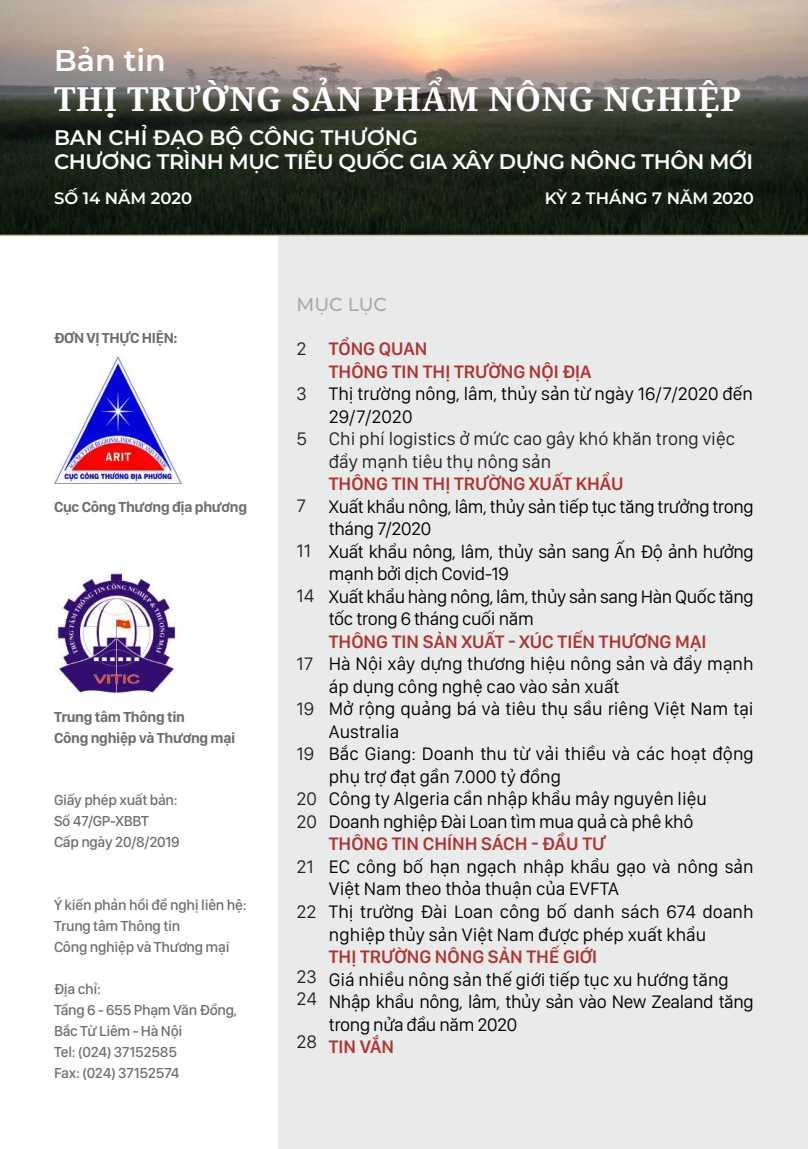
<style>
.page{position:relative;width:808px;height:1149px;background:#fff}
.page>*{position:absolute;margin:0;border:0;box-sizing:border-box;transform-origin:0 0}
.t1{font:700 33px "Noto Serif";letter-spacing:.02em;color:#fff}
.t2{font:600 30px "Montserrat";color:#fff}
.t3{font:600 21px/24px "Montserrat";letter-spacing:-.02em;color:#fff}
.t4{font:18.75px/22.5px "San Francisco Display";color:#000}
.t5{font:18.75px/22.5px "San Francisco Display";letter-spacing:-.02em;color:#000}
.t6{font:600 18.75px/22.5px "San Francisco Display";color:#b03334}
.t7{font:18.75px/22.5px "San Francisco Display";color:#231f20}
.t8{font:500 18.75px "Montserrat";color:#a8a9ad}
.t9{font:600 16.5px "Montserrat";color:#fff}
.t10{font:500 15px/21px "San Francisco Display";letter-spacing:-.02em;color:#6c6d70}
.t11{font:700 15px/21px "San Francisco Display";letter-spacing:-.02em;color:#6c6d70}
</style>
<div class="page">
<div style="left:278px;top:236px;width:530px;height:912px;background:#e9eaea"></div>
<svg style="left:0;top:0;width:808px;height:236px;background:#635f50"></svg>
<img style="left:54px;top:570px;width:127px;height:127px">
<img style="left:54px;top:356px;width:128px;height:127px">
<h2 class="t2" style="left:54px;top:39px;width:113px">Bản tin</h2>
<h1 class="t1" style="left:54px;top:76px;width:689px">THỊ TRƯỜNG SẢN PHẨM NÔNG NGHIỆP</h1>
<p class="t3" style="left:54px;top:124px;width:701px">BAN CHỈ ĐẠO BỘ CÔNG THƯƠNG<br>CHƯƠNG TRÌNH MỤC TIÊU QUỐC GIA XÂY DỰNG NÔNG THÔN MỚI</p>
<p class="t9" style="left:54px;top:186px;width:140px">SỐ 14 NĂM 2020</p>
<p class="t9" style="left:545px;top:186px;width:210px">KỲ 2 THÁNG 7 NĂM 2020</p>
<p class="t11" style="left:54px;top:327px;width:125px">ĐƠN VỊ THỰC HIỆN:</p>
<p class="t11" style="left:54px;top:495px;width:195px">Cục Công Thương địa phương</p>
<p class="t11" style="left:54px;top:705px;width:183px">Trung tâm Thông tin<br>Công nghiệp và Thương mại</p>
<p class="t10" style="left:54px;top:788px;width:127px">Giấy phép xuất bản:<br>Số 47/GP-XBBT<br>Cấp ngày 20/8/2019</p>
<p class="t10" style="left:54px;top:893px;width:194px">Ý kiến phản hồi đề nghị liên hệ:<br>Trung tâm Thông tin<br>Công nghiệp và Thương mại</p>
<p class="t10" style="left:54px;top:977px;width:185px">Địa chỉ:<br>Tầng 6 - 655 Phạm Văn Đồng,<br>Bắc Từ Liêm - Hà Nội<br>Tel: (024) 37152585<br>Fax: (024) 37152574</p>
<p class="t8" style="left:297px;top:291px;width:92px">MỤC LỤC</p>
<p class="t7" style="left:297px;top:336px;width:12px">2</p>
<p class="t7" style="left:297px;top:381px;width:12px">3</p>
<p class="t7" style="left:297px;top:426px;width:12px">5</p>
<p class="t7" style="left:297px;top:494px;width:11px">7</p>
<p class="t7" style="left:297px;top:539px;width:16px">11</p>
<p class="t7" style="left:297px;top:584px;width:19px">14</p>
<p class="t7" style="left:297px;top:651px;width:19px">17</p>
<p class="t7" style="left:297px;top:696px;width:19px">19</p>
<p class="t7" style="left:297px;top:741px;width:19px">19</p>
<p class="t7" style="left:297px;top:786px;width:22px">20<br>20</p>
<p class="t7" style="left:297px;top:854px;width:19px">21</p>
<p class="t7" style="left:297px;top:899px;width:22px">22</p>
<p class="t7" style="left:297px;top:964px;width:22px;line-height:21.8px">23<br>24</p>
<p class="t7" style="left:297px;top:1029px;width:22px">28</p>
<p class="t6" style="left:329px;top:337px;width:264px">TỔNG QUAN<br>THÔNG TIN THỊ TRƯỜNG NỘI ĐỊA</p>
<p class="t4" style="left:329px;top:382px;width:426px">Thị trường nông, lâm, thủy sản từ ngày 16/7/2020 đến<br>29/7/2020</p>
<p class="t7" style="left:329px;top:427px;width:408px">Chi phí logistics ở mức cao gây khó khăn trong việc đẩy mạnh tiêu thụ nông sản</p>
<p class="t6" style="left:329px;top:472px;width:296px">THÔNG TIN THỊ TRƯỜNG XUẤT KHẨU</p>
<p class="t5" style="left:329px;top:494px;width:426px">Xuất khẩu nông, lâm, thủy sản tiếp tục tăng trưởng trong tháng 7/2020<br>Xuất khẩu nông, lâm, thủy sản sang Ấn Độ ảnh hưởng mạnh bởi dịch Covid-19<br>Xuất khẩu hàng nông, lâm, thủy sản sang Hàn Quốc tăng tốc trong 6 tháng cuối năm</p>
<p class="t6" style="left:329px;top:629px;width:379px">THÔNG TIN SẢN XUẤT - XÚC TIẾN THƯƠNG MẠI</p>
<p class="t4" style="left:329px;top:652px;width:426px">Hà Nội xây dựng thương hiệu nông sản và đẩy mạnh áp dụng công nghệ cao vào sản xuất<br>Mở rộng quảng bá và tiêu thụ sầu riêng Việt Nam tại Australia<br>Bắc Giang: Doanh thu từ vải thiều và các hoạt động phụ trợ đạt gần 7.000 tỷ đồng<br>Công ty Algeria cần nhập khẩu mây nguyên liệu Doanh nghiệp Đài Loan tìm mua quả cà phê khô</p>
<p class="t6" style="left:329px;top:832px;width:278px">THÔNG TIN CHÍNH SÁCH - ĐẦU TƯ</p>
<p class="t4" style="left:329px;top:854px;width:426px">EC công bố hạn ngạch nhập khẩu gạo và nông sản Việt Nam theo thỏa thuận của EVFTA<br>Thị trường Đài Loan công bố danh sách 674 doanh nghiệp thủy sản Việt Nam được phép xuất khẩu</p>
<p class="t6" style="left:329px;top:944px;width:270px">THỊ TRƯỜNG NÔNG SẢN THẾ GIỚI</p>
<p class="t5" style="left:329px;top:967px;width:426px">Giá nhiều nông sản thế giới tiếp tục xu hướng tăng<br>Nhập khẩu nông, lâm, thủy sản vào New Zealand tăng trong nửa đầu năm 2020</p>
<p class="t6" style="left:329px;top:1034px;width:67px">TIN VẮN</p>
</div>
